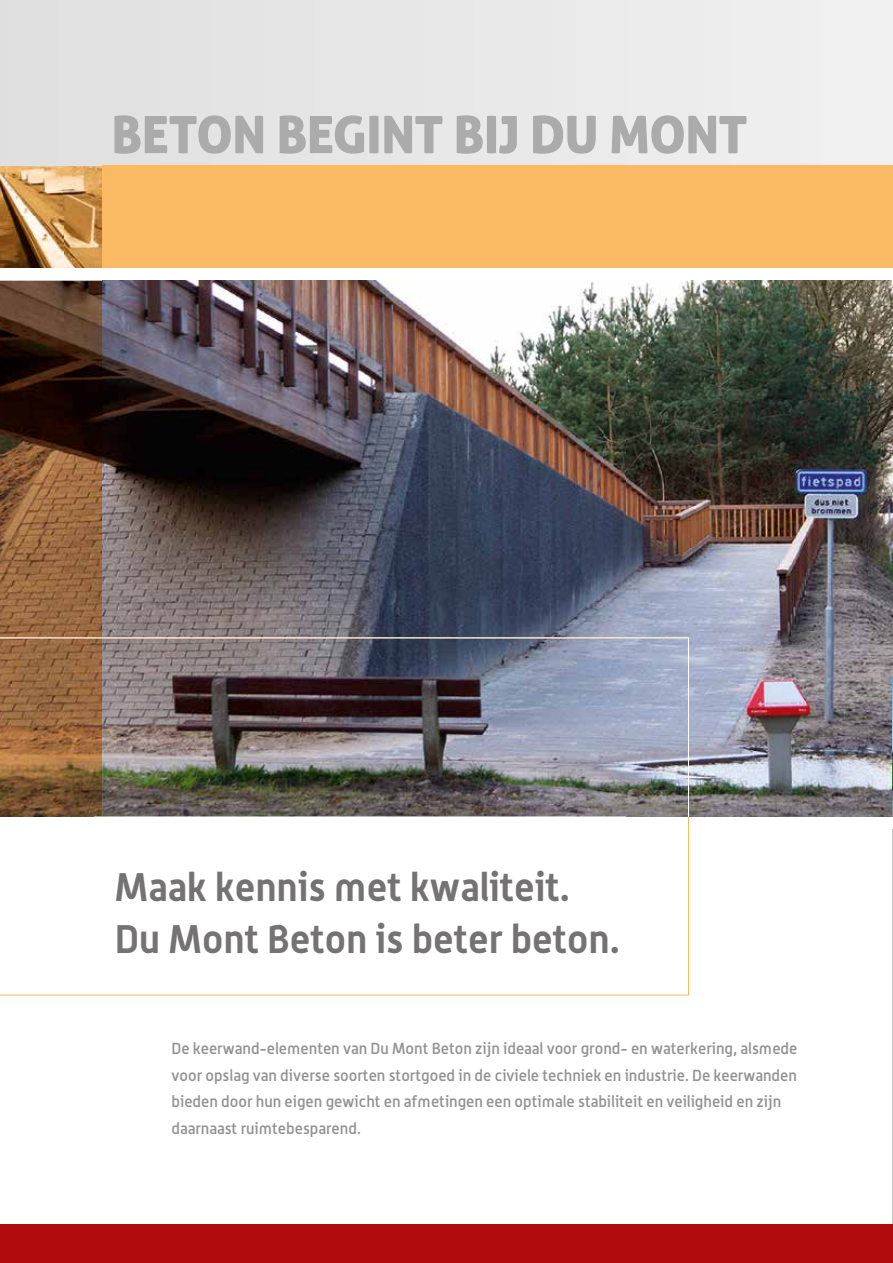
<style>
.page{position:relative;width:893px;height:1263px;background:#fff}
.page>*{position:absolute;margin:0;border:0;box-sizing:border-box;transform-origin:0 0}
.t1{font:51.6px "Aller Display";letter-spacing:-.01em;color:#ababac}
.t2{font:700 39.15px/52.1px "Alwyn";color:#747272}
.t3{font:500 15.75px/26.7px "Alwyn";color:#939292}
</style>
<div class="page">
<img style="left:102px;top:281px;width:524px;height:357px">
<img style="left:626px;top:281px;width:267px;height:535px">
<img style="left:0;top:166px;width:102px;height:102px">
<img style="left:892px;top:676px;width:1px;height:140px">
<img style="left:0;top:281px;width:102px;height:357px">
<svg style="left:0;top:816px;width:689px;height:179px"></svg>
<div style="left:0;top:0;width:893px;height:166px;background:#e8e8e8"></div>
<div style="left:102px;top:166px;width:791px;height:102px;background:#fab963"></div>
<div style="left:0;top:1225px;width:893px;height:38px;background:#b10a0c"></div>
<img style="left:0;top:638px;width:689px;height:178px">
<h1 class="t1" style="left:111px;top:102px;width:637px">BETON BEGINT BIJ DU MONT</h1>
<h2 class="t2" style="left:115px;top:860px;width:507px">Maak kennis met kwaliteit.<br>Du Mont Beton is beter beton.</h2>
<p class="t3" style="left:171px;top:1034px;width:627px">De keerwand-elementen van Du Mont Beton zijn ideaal voor grond- en waterkering, alsmede voor opslag van diverse soorten stortgoed in de civiele techniek en industrie. De keerwanden bieden door hun eigen gewicht en afmetingen een optimale stabiliteit en veiligheid en zijn daarnaast ruimtebesparend.</p>
</div>
